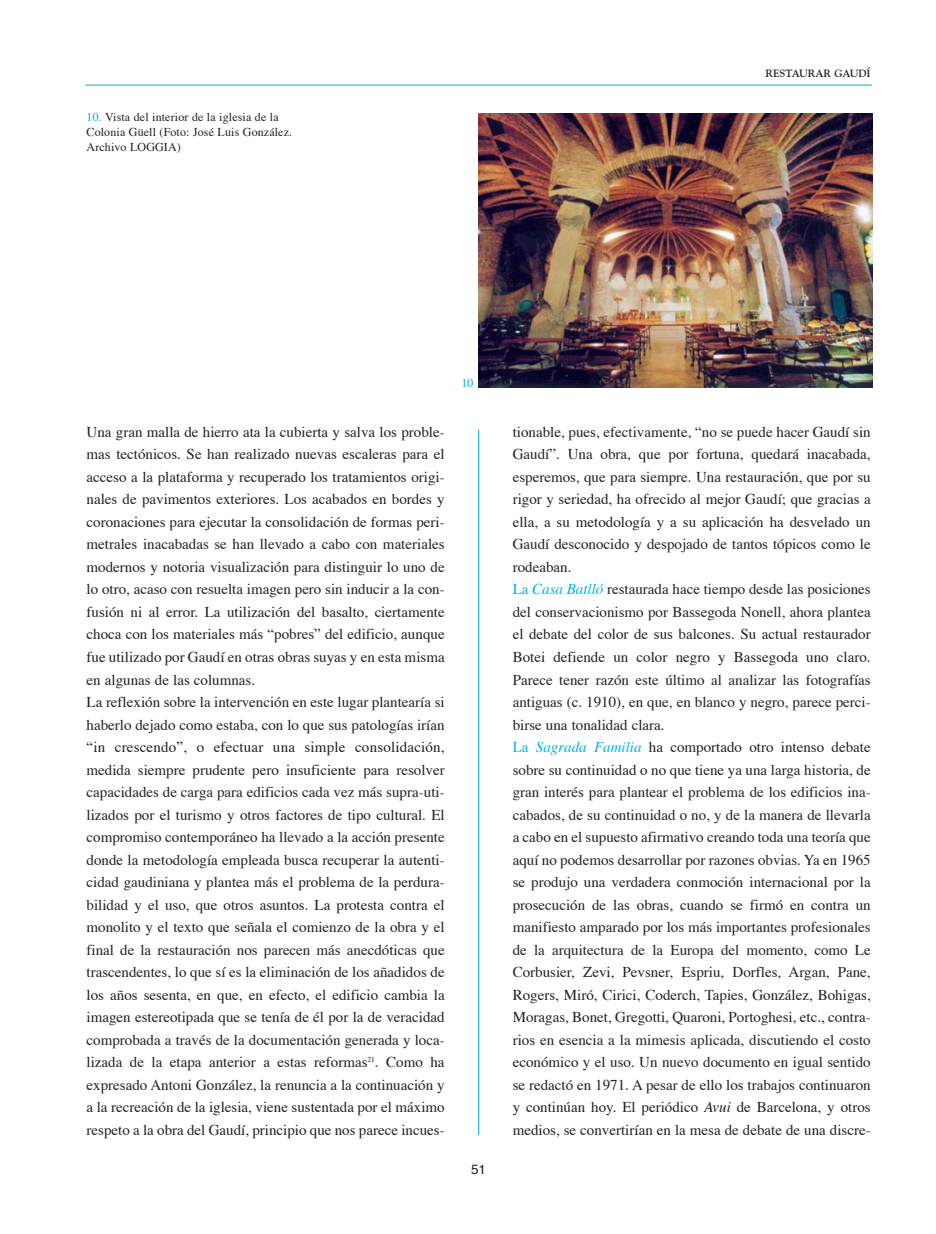
<style>
.page{position:relative;width:936px;height:1234px;background:#fff}
.page>*{position:absolute;margin:0;border:0;box-sizing:border-box;transform-origin:0 0}
.t1{font:15px/22.5px "Times";color:#231f20}
.t2{font:13.5px "Helvetica";color:#231f20}
.t3{font:12px/15px "Times";letter-spacing:.01em;color:#231f20}
.t4{font:12px "Times";color:#00aeef}
.t5{font:700 10.5px "Goudy";color:#231f20}
.s1{color:#00aeef}
.s2{font-style:italic;color:#00aeef}
.s3{font-style:italic}
</style>
<div class="page">
<hr style="left:478px;top:429px;width:1px;height:705px;background:#00aeef">
<hr style="left:85px;top:85px;width:787px;height:1px;background:#00aeef">
<img style="left:478px;top:114px;width:394px;height:273px">
<p class="t3" style="left:87px;top:110px;width:207px"><span class="s1">10.</span> Vista del interior de la iglesia de la<br>Colonia Güell (Foto: José Luis González.<br>Archivo LOGGIA)</p>
<p class="t4" style="left:461px;top:378px;width:13px">10</p>
<p class="t5" style="left:765px;top:69px;width:107px">RESTAURAR GAUDÍ</p>
<p class="t1" style="left:87px;top:422px;width:359px">Una gran malla de hierro ata la cubierta y salva los proble&shy;mas tectónicos. Se han realizado nuevas escaleras para el acceso a la plataforma y recuperado los tratamientos origi&shy;nales de pavimentos exteriores. Los acabados en bordes y coronaciones para ejecutar la consolidación de formas peri&shy;metrales inacabadas se han llevado a cabo con materiales modernos y notoria visualización para distinguir lo uno de lo otro, acaso con resuelta imagen pero sin inducir a la con&shy;fusión ni al error. La utilización del basalto, ciertamente choca con los materiales más “pobres” del edificio, aunque fue utilizado por Gaudí en otras obras suyas y en esta misma en algunas de las columnas.<br>La reflexión sobre la intervención en este lugar plantearía si haberlo dejado como estaba, con lo que sus patologías irían “in crescendo”, o efectuar una simple consolidación, medida siempre prudente pero insuficiente para resolver capacidades de carga para edificios cada vez más supra-uti&shy;lizados por el turismo y otros factores de tipo cultural. El compromiso contemporáneo ha llevado a la acción presente donde la metodología empleada busca recuperar la autenti&shy;cidad gaudiniana y plantea más el problema de la perdura&shy;bilidad y el uso, que otros asuntos. La protesta contra el monolito y el texto que señala el comienzo de la obra y el final de la restauración nos parecen más anecdóticas que trascendentes, lo que sí es la eliminación de los añadidos de los años sesenta, en que, en efecto, el edificio cambia la imagen estereotipada que se tenía de él por la de veracidad comprobada a través de la documentación generada y loca&shy;lizada de la etapa anterior a estas reformas<sup>21</sup>. Como ha expresado Antoni González, la renuncia a la continuación y a la recreación de la iglesia, viene sustentada por el máximo respeto a la obra del Gaudí, principio que nos parece incues-</p>
<p class="t1" style="left:512px;top:422px;width:359px">tionable, pues, efectivamente, “no se puede hacer Gaudí sin Gaudí”. Una obra, que por fortuna, quedará inacabada, esperemos, que para siempre. Una restauración, que por su rigor y seriedad, ha ofrecido al mejor Gaudí; que gracias a ella, a su metodología y a su aplicación ha desvelado un Gaudí desconocido y despojado de tantos tópicos como le rodeaban.<br><span class="s1">La</span> <span class="s2">Casa Batlló</span> restaurada hace tiempo desde las posiciones del conservacionismo por Bassegoda Nonell, ahora plantea el debate del color de sus balcones. Su actual restaurador Botei defiende un color negro y Bassegoda uno claro.<br>Parece tener razón este último al analizar las fotografías antiguas (c. 1910), en que, en blanco y negro, parece perci&shy;birse una tonalidad clara.<br><span class="s1">La</span> <span class="s2">Sagrada Familia</span> ha comportado otro intenso debate sobre su continuidad o no que tiene ya una larga historia, de gran interés para plantear el problema de los edificios ina&shy;cabados, de su continuidad o no, y de la manera de llevarla a cabo en el supuesto afirmativo creando toda una teoría que aquí no podemos desarrollar por razones obvias. Ya en 1965 se produjo una verdadera conmoción internacional por la prosecución de las obras, cuando se firmó en contra un manifiesto amparado por los más importantes profesionales de la arquitectura de la Europa del momento, como Le Corbusier, Zevi, Pevsner, Espriu, Dorfles, Argan, Pane, Rogers, Miró, Cirici, Coderch, Tapies, González, Bohigas, Moragas, Bonet, Gregotti, Quaroni, Portoghesi, etc., contra&shy;rios en esencia a la mimesis aplicada, discutiendo el costo económico y el uso. Un nuevo documento en igual sentido se redactó en 1971. A pesar de ello los trabajos continuaron y continúan hoy. El periódico <span class="s3">Avui</span> de Barcelona, y otros medios, se convertirían en la mesa de debate de una discre-</p>
<p class="t2" style="left:471px;top:1163px;width:17px">51</p>
</div>
